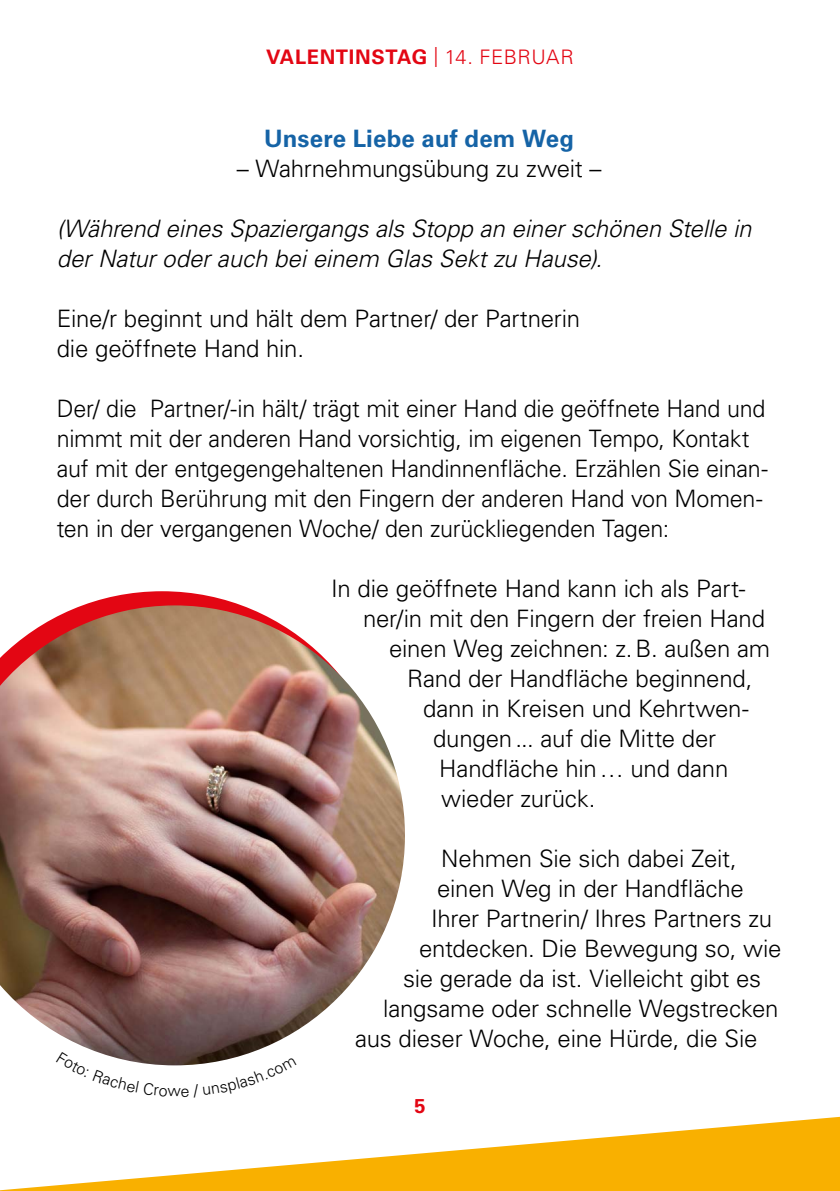
<style>
.page{position:relative;width:840px;height:1191px;background:#fff}
.page>*{position:absolute;margin:0;border:0;box-sizing:border-box;transform-origin:0 0}
.t1{font:300 24px/30px "Univers LT Std";letter-spacing:-.01em;color:#000}
.t2{font:italic 300 24px/30px "Univers LT Std";letter-spacing:-.005em;color:#000}
.t3{font:700 24px "Univers LT Std";letter-spacing:.005em;color:#1563a6}
.t4{font:700 20px "Univers LT Std";letter-spacing:.03em;color:#e30613}
.s1{font-weight:300}
</style>
<div class="page">
<svg style="left:0;top:1117px;width:839px;height:74px"></svg>
<svg style="left:84px;top:591px;width:157px;height:14px;fill:#e30613"></svg>
<img style="left:0;top:605px;width:405px;height:446px">
<svg style="left:95px;top:1051px;width:160px;height:15px"></svg>
<p class="t4" style="left:266px;top:45px;width:309px">VALENTINSTAG <span class="s1">| 14. FEBRUAR</span></p>
<p class="t3" style="left:264px;top:124px;width:311px">Unsere Liebe auf dem Weg</p>
<p class="t1" style="left:236px;top:153px;width:366px">– Wahrnehmungsübung zu zweit –</p>
<p class="t2" style="left:57px;top:213px;width:696px">(Während eines Spaziergangs als Stopp an einer schönen Stelle in der Natur oder auch bei einem Glas Sekt zu Hause).</p>
<p class="t1" style="left:57px;top:303px;width:524px">Eine/r beginnt und hält dem Partner/ der Partnerin die geöffnete Hand hin.</p>
<p class="t1" style="left:57px;top:393px;width:712px">Der/ die Partner/-in hält/ trägt mit einer Hand die geöffnete Hand und nimmt mit der anderen Hand vorsichtig, im eigenen Tempo, Kontakt auf mit der entgegengehaltenen Handinnenfläche. Erzählen Sie einan&shy;der durch Berührung mit den Fingern der anderen Hand von Momen&shy;ten in der vergangenen Woche/ den zurückliegenden Tagen:</p>
<p class="t1" style="left:331px;top:573px;width:415px">In die geöffnete Hand kann ich als Part-</p>
<p class="t1" style="left:363px;top:603px;width:403px">ner/in mit den Fingern der freien Hand</p>
<p class="t1" style="left:389px;top:633px;width:382px">einen Weg zeichnen: z.B. außen am</p>
<p class="t1" style="left:407px;top:663px;width:346px">Rand der Handfläche beginnend,</p>
<p class="t1" style="left:423px;top:693px;width:327px">dann in Kreisen und Kehrtwen-</p>
<p class="t1" style="left:433px;top:723px;width:284px">dungen... auf die Mitte der</p>
<p class="t1" style="left:439px;top:753px;width:290px">Handfläche hin… und dann</p>
<p class="t1" style="left:441px;top:783px;width:156px">wieder zurück.</p>
<p class="t1" style="left:441px;top:843px;width:297px">Nehmen Sie sich dabei Zeit,</p>
<p class="t1" style="left:437px;top:873px;width:308px">einen Weg in der Handfläche</p>
<p class="t1" style="left:431px;top:903px;width:342px">Ihrer Partnerin/ Ihres Partners zu</p>
<p class="t1" style="left:419px;top:933px;width:363px">entdecken. Die Bewegung so, wie</p>
<p class="t1" style="left:403px;top:963px;width:359px">sie gerade da ist. Vielleicht gibt es</p>
<p class="t1" style="left:383px;top:993px;width:396px">langsame oder schnelle Wegstrecken</p>
<p class="t1" style="left:355px;top:1023px;width:403px">aus dieser Woche, eine Hürde, die Sie</p>
<p class="t4" style="left:414px;top:1094px;width:13px">5</p>
</div>
